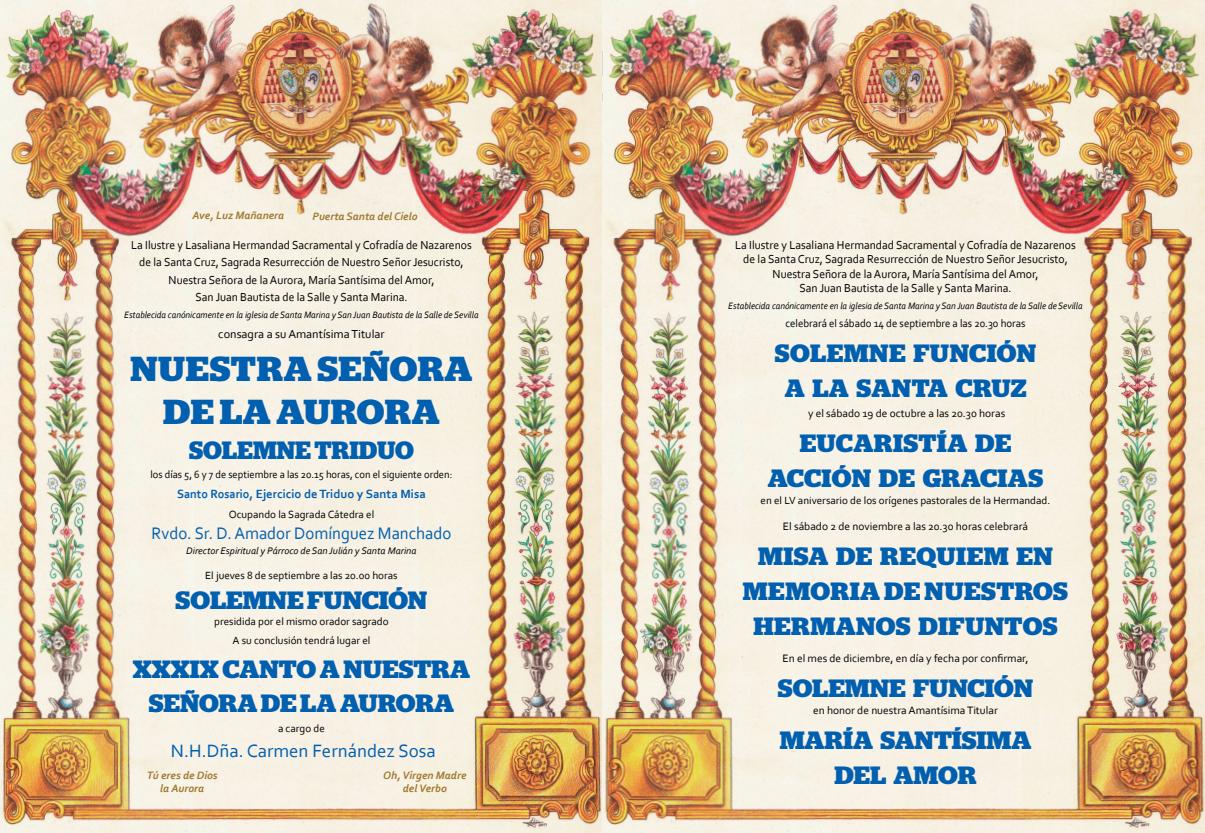
<style>
.page{position:relative;width:1205px;height:833px;background:#fff}
.page>*{position:absolute;margin:0;border:0;box-sizing:border-box;transform-origin:0 0}
.t1{font:700 34.62px/42.5px "Stag";letter-spacing:.02em;color:#005fae;text-align:center;scale:1.07 1}
.t2{font:700 25px/35px "Stag";color:#005fae;text-align:center;scale:1.06 1}
.t3{font:700 25px/35px "Stag";letter-spacing:.02em;color:#005fae;text-align:center;scale:1.06 1}
.t4{font:700 25px "Stag";color:#005fae}
.t5{font:18.75px "Corbel";color:#005fae}
.t6{font:17.5px "Corbel";color:#005fae;scale:.96 1}
.t7{font:700 12.5px "Corbel";color:#005fae;scale:.96 1}
.t8{font:12.12px/17.5px "Corbel";color:#000;text-align:center;scale:.96 1}
.t9{font:12.12px "Corbel";color:#000}
.t10{font:11.25px "Corbel";color:#000}
.t11{font:italic 700 11.25px/13.5px "Corbel";color:#9f792e;text-align:center}
.t12{font:11.25px "Corbel";color:#000;scale:.96 1}
.t13{font:10.88px/19.4px "Corbel";color:#000;text-align:center}
.t14{font:10.88px "Corbel";color:#000;scale:.96 1}
.t15{font:italic 10px "Corbel";color:#000}
.t16{font:italic 9.75px "Corbel";color:#000;scale:.94 1}
</style>
<div class="page">
<img style="left:0;top:0;width:1205px;height:833px">
<p class="t11" style="left:192px;top:208px;width:93px">Ave, Luz Mañanera</p>
<p class="t11" style="left:313px;top:209px;width:106px">Puerta Santa del Cielo</p>
<p class="t8" style="left:131px;top:235px;width:356px">La Ilustre y Lasaliana Hermandad Sacramental y Cofradía de Nazarenos de la Santa Cruz, Sagrada Resurrección de Nuestro Señor Jesucristo, Nuestra Señora de la Aurora, María Santísima del Amor,<br>San Juan Bautista de la Salle y Santa Marina.</p>
<p class="t16" style="left:124px;top:308px;width:378px">Establecida canónicamente en la iglesia de Santa Marina y San Juan Bautista de la Salle de Sevilla</p>
<p class="t9" style="left:218px;top:326px;width:168px">consagra a su Amantísima Titular</p>
<h1 class="t1" style="left:130px;top:348px;width:321px">NUESTRA SEÑORA<br>DE LA AURORA</h1>
<h2 class="t4" style="left:189px;top:435px;width:226px">SOLEMNE TRIDUO</h2>
<p class="t14" style="left:150px;top:468px;width:316px">los días 5, 6 y 7 de septiembre a las 20.15 horas, con el siguiente orden:</p>
<p class="t7" style="left:177px;top:486px;width:261px">Santo Rosario, Ejercicio de Triduo y Santa Misa</p>
<p class="t13" style="left:229px;top:504px;width:147px">Ocupando la Sagrada Cátedra el</p>
<h3 class="t6" style="left:152px;top:522px;width:314px">Rvdo. Sr. D. Amador Domínguez Manchado</h3>
<p class="t15" style="left:186px;top:544px;width:232px">Director Espiritual y Párroco de San Julián y Santa Marina</p>
<p class="t13" style="left:205px;top:565px;width:194px">El jueves 8 de septiembre a las 20.00 horas</p>
<h2 class="t2" style="left:176px;top:583px;width:239px">SOLEMNE FUNCIÓN</h2>
<p class="t13" style="left:214px;top:611px;width:176px">presidida por el mismo orador sagrado<br>A su conclusión tendrá lugar el</p>
<h2 class="t2" style="left:133px;top:652px;width:319px;line-height:33.8px">XXXIX CANTO A NUESTRA<br>SEÑORA DE LA AURORA</h2>
<p class="t13" style="left:278px;top:718px;width:48px">a cargo de</p>
<h3 class="t5" style="left:171px;top:739px;width:266px">N.H.Dña. Carmen Fernández Sosa</h3>
<p class="t11" style="left:147px;top:768px;width:72px">Tú eres de Dios la Aurora</p>
<p class="t11" style="left:383px;top:768px;width:85px">Oh, Virgen Madre del Verbo</p>
<p class="t8" style="left:735px;top:237px;width:356px;line-height:14.5px">La Ilustre y Lasaliana Hermandad Sacramental y Cofradía de Nazarenos de la Santa Cruz, Sagrada Resurrección de Nuestro Señor Jesucristo, Nuestra Señora de la Aurora, María Santísima del Amor,<br>San Juan Bautista de la Salle y Santa Marina.</p>
<p class="t16" style="left:728px;top:299px;width:378px">Establecida canónicamente en la iglesia de Santa Marina y San Juan Bautista de la Salle de Sevilla</p>
<p class="t12" style="left:785px;top:316px;width:251px">celebrará el sábado 14 de septiembre a las 20.30 horas</p>
<h2 class="t2" style="left:775px;top:336px;width:19px">SOLEMNE</h2>
<h2 class="t2" style="left:913px;top:336px;width:18px">FUNCIÓN</h2>
<h2 class="t2" style="left:785px;top:371px;width:87px">A LA SANTA</h2>
<h2 class="t2" style="left:955px;top:371px;width:18px">CRUZ</h2>
<p class="t10" style="left:808px;top:406px;width:199px">y el sábado 19 de octubre a las 20.30 horas</p>
<h2 class="t2" style="left:768px;top:425px;width:261px">EUCARISTÍA DE<br>ACCIÓN DE GRACIAS</h2>
<p class="t13" style="left:760px;top:490px;width:291px">en el LV aniversario de los orígenes pastorales de la Hermandad.</p>
<p class="t10" style="left:783px;top:519px;width:247px">El sábado 2 de noviembre a las 20.30 horas celebrará</p>
<h2 class="t3" style="left:743px;top:538px;width:308px">MISA DE REQUIEM EN<br>MEMORIA DE NUESTROS<br>HERMANOS DIFUNTOS</h2>
<p class="t10" style="left:782px;top:651px;width:247px">En el mes de diciembre, en día y fecha por confirmar,</p>
<h2 class="t2" style="left:778px;top:670px;width:242px">SOLEMNE FUNCIÓN</h2>
<p class="t10" style="left:813px;top:703px;width:186px">en honor de nuestra Amantísima Titular</p>
<h2 class="t2" style="left:779px;top:723px;width:239px">MARÍA SANTÍSIMA<br>DEL AMOR</h2>
</div>
